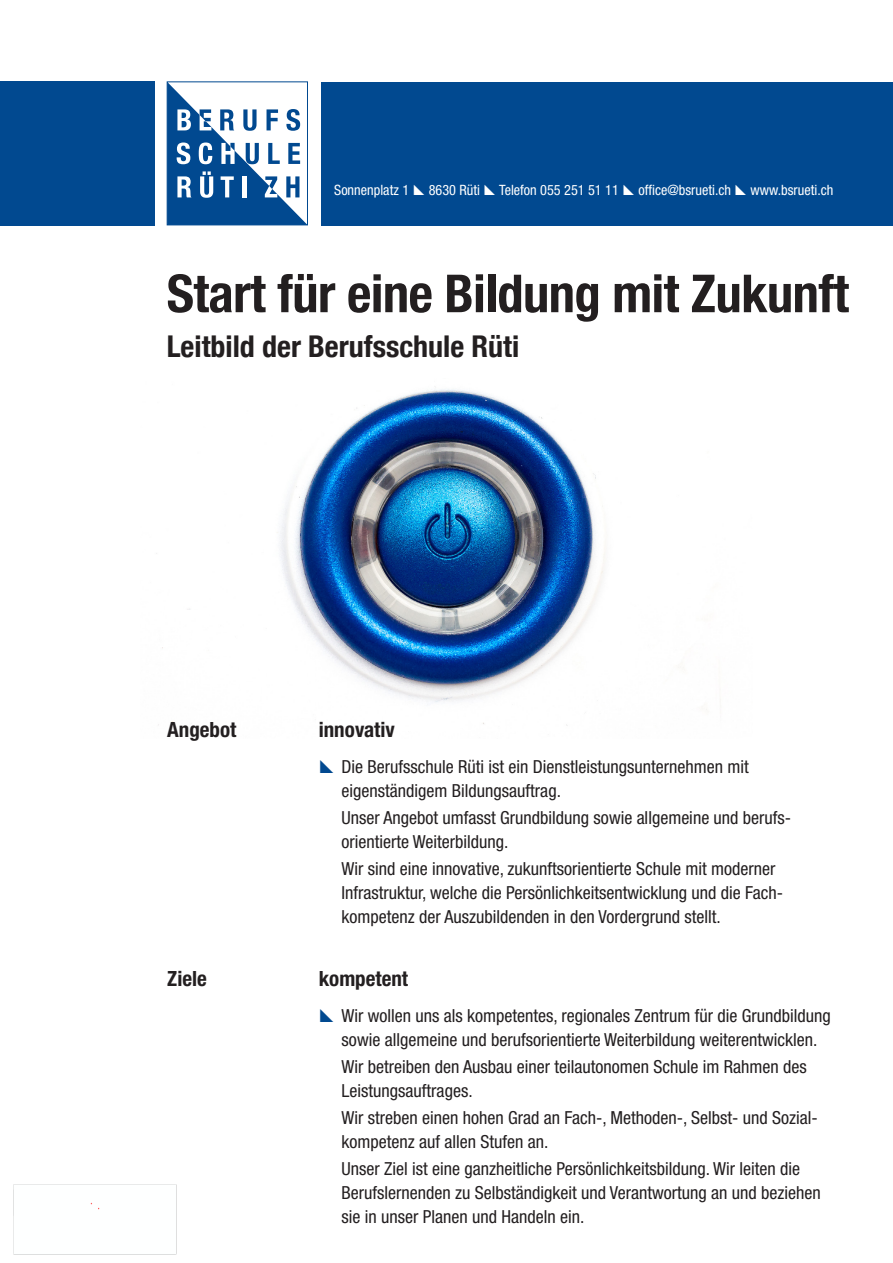
<style>
.page{position:relative;width:893px;height:1263px;background:#fff}
.page>*{position:absolute;margin:0;border:0;box-sizing:border-box;transform-origin:0 0}
.t1{font:700 condensed 52.5px "Helvetica Neue";letter-spacing:-.01em;color:#231f20}
.ut{font:700 condensed 30px "Helvetica Neue";color:#231f20}
.gt{font:700 condensed 21px "Helvetica Neue LT";color:#231f20}
.gt-2{font:condensed 18px/24px "Helvetica Neue LT";color:#231f20}
.t2{font:condensed 14.25px "Helvetica Neue LT";color:#fff}
</style>
<div class="page">
<svg style="left:169px;top:84px;width:137px;height:139px"></svg>
<div style="left:167px;top:81px;width:141px;height:144px;border:1px solid #014990"></div>
<div style="left:0;top:81px;width:155px;height:145px;background:#014990"></div>
<div style="left:321px;top:82px;width:572px;height:144px;background:#014990"></div>
<img style="left:156px;top:389px;width:551px;height:348px">
<p class="t2" style="left:334px;top:182px;width:77px">Sonnenplatz 1</p>
<p class="t2" style="left:429px;top:182px;width:53px">8630 Rüti</p>
<p class="t2" style="left:499px;top:182px;width:121px">Telefon 055 251 51 11</p>
<p class="t2" style="left:638px;top:182px;width:94px">office@bsrueti.ch</p>
<p class="t2" style="left:751px;top:182px;width:84px">www.bsrueti.ch</p>
<p class="t1" style="left:167px;top:262px;width:684px">Start für eine Bildung mit Zukunft</p>
<p class="ut" style="left:167px;top:328px;width:354px">Leitbild der Berufsschule Rüti</p>
<p class="gt" style="left:167px;top:717px;width:71px">Angebot</p>
<p class="gt" style="left:319px;top:717px;width:77px">innovativ</p>
<p class="gt-2" style="left:342px;top:754px;width:409px">Die Berufsschule Rüti ist ein Dienstleistungsunternehmen mit eigenständigem Bildungsauftrag.</p>
<p class="gt-2" style="left:342px;top:805px;width:451px">Unser Angebot umfasst Grundbildung sowie allgemeine und berufs&shy;orientierte Weiterbildung.</p>
<p class="gt-2" style="left:342px;top:857px;width:443px">Wir sind eine innovative, zukunftsorientierte Schule mit moderner<br>Infrastruktur, welche die Persönlichkeitsentwicklung und die Fach&shy;kompetenz der Auszubildenden in den Vordergrund stellt.</p>
<p class="gt" style="left:167px;top:966px;width:41px">Ziele</p>
<p class="gt" style="left:319px;top:966px;width:91px">kompetent</p>
<p class="gt-2" style="left:342px;top:1003px;width:491px">Wir wollen uns als kompetentes, regionales Zentrum für die Grundbildung sowie allgemeine und berufsorientierte Weiterbildung weiterentwicklen.</p>
<p class="gt-2" style="left:342px;top:1054px;width:467px">Wir betreiben den Ausbau einer teilautonomen Schule im Rahmen des<br>Leistungsauftrages.</p>
<p class="gt-2" style="left:342px;top:1106px;width:478px">Wir streben einen hohen Grad an Fach-, Methoden-, Selbst- und Sozial&shy;kompetenz auf allen Stufen an.</p>
<p class="gt-2" style="left:342px;top:1157px;width:481px">Unser Ziel ist eine ganzheitliche Persönlichkeitsbildung. Wir leiten die<br>Berufslernenden zu Selbständigkeit und Verantwortung an und beziehen sie in unser Planen und Handeln ein.</p>
</div>
